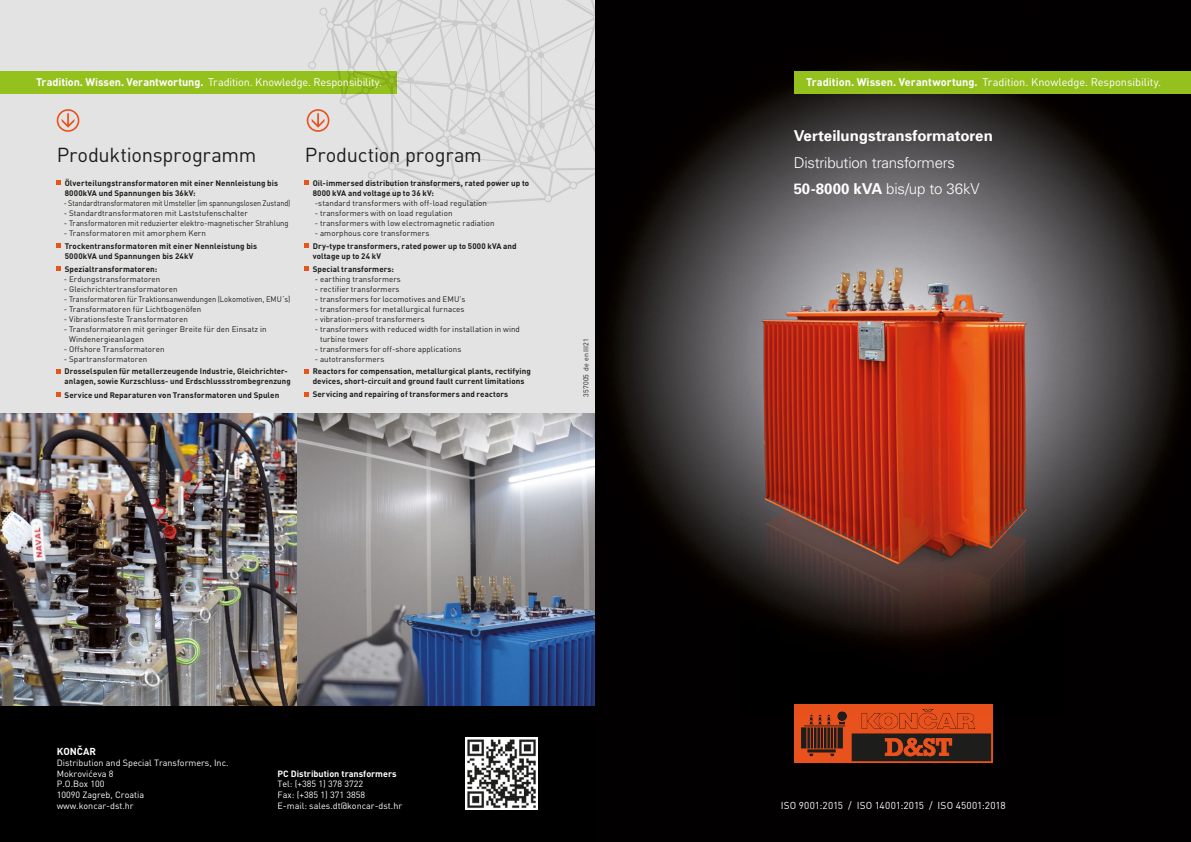
<style>
.page{position:relative;width:1191px;height:842px;background:#fff}
.page>*{position:absolute;margin:0;border:0;box-sizing:border-box;transform-origin:0 0}
.t1{font:20px "DIN";letter-spacing:-.01em;color:#1d1d1b}
.t2{font:300 15px/26.4px "Univers";letter-spacing:-.015em;color:#fff}
.t3{font:700 15px "Univers";color:#fff}
.t4{font:11px "DIN";letter-spacing:-.005em;color:#fff}
.t5{font:10px "DIN";letter-spacing:.015em;color:#fff}
.t6{font:700 10px "DIN";color:#fff}
.t7{font:9px/10.8px "DIN";color:#fff}
.t8{font:700 9px "DIN";color:#fff}
.t9{font:8px/10px "DIN";letter-spacing:.01em;color:#1d1d1b}
.t10{font:700 8px/10px "DIN";letter-spacing:.01em;color:#1d1d1b}
.t11{font:8px "DIN";letter-spacing:-.01em;color:#1d1d1b;scale:.91 1}
.t12{font:7px "DIN";letter-spacing:.015em;color:#1d1d1b}
.s1{font-weight:700}
</style>
<div class="page">
<div style="left:0;top:0;width:595px;height:842px;background:#e3e3e3"></div>
<div style="left:0;top:71px;width:397px;height:23px;background:#95c11f"></div>
<svg style="left:57px;top:109px;width:22px;height:23px"></svg>
<svg style="left:308px;top:8px;width:18px;height:61px"></svg>
<svg style="left:326px;top:0;width:269px;height:207px"></svg>
<svg style="left:307px;top:109px;width:22px;height:23px"></svg>
<div style="left:0;top:706px;width:595px;height:136px;background:#010000"></div>
<svg style="left:57px;top:181px;width:4px;height:4px"></svg>
<svg style="left:57px;top:243px;width:4px;height:5px"></svg>
<svg style="left:57px;top:266px;width:4px;height:4px"></svg>
<svg style="left:57px;top:369px;width:4px;height:4px"></svg>
<svg style="left:57px;top:393px;width:4px;height:4px"></svg>
<svg style="left:305px;top:181px;width:4px;height:4px"></svg>
<svg style="left:305px;top:243px;width:4px;height:5px"></svg>
<svg style="left:305px;top:266px;width:4px;height:4px"></svg>
<svg style="left:305px;top:369px;width:4px;height:4px"></svg>
<svg style="left:305px;top:392px;width:4px;height:4px"></svg>
<img style="left:0;top:414px;width:595px;height:292px">
<img style="left:465px;top:737px;width:72px;height:72px">
<img style="left:595px;top:0;width:596px;height:842px">
<div style="left:794px;top:71px;width:397px;height:23px;background:#95c11f"></div>
<svg style="left:794px;top:713px;width:198px;height:50px"></svg>
<svg style="left:795px;top:713px;width:196px;height:48px;background:#8d391b"></svg>
<img style="left:740px;top:250px;width:324px;height:463px">
<h3 class="t4" style="left:36px;top:75px;width:347px"><span class="s1">Tradition. Wissen. Verantwortung.</span> Tradition. Knowledge. Responsibility.</h3>
<h1 class="t1" style="left:57px;top:142px;width:201px">Produktionsprogramm</h1>
<p class="t10" style="left:65px;top:178px;width:215px">Ölverteilungstransformatoren mit einer Nennleistung bis<br>8000kVA und Spannungen bis 36kV:</p>
<p class="t11" style="left:64px;top:198px;width:251px">- Standardtransformatoren mit Umsteller (im spannungslosen Zustand)</p>
<p class="t9" style="left:64px;top:208px;width:185px">- Standardtransformatoren mit Laststufenschalter</p>
<p class="t9" style="left:64px;top:218px;width:226px">- Transformatoren mit reduzierter elektro-magnetischer Strahlung</p>
<p class="t9" style="left:64px;top:228px;width:144px">- Transformatoren mit amorphem Kern</p>
<p class="t10" style="left:65px;top:240px;width:194px">Trockentransformatoren mit einer Nennleistung bis<br>5000kVA und Spannungen bis 24kV</p>
<p class="t10" style="left:65px;top:263px;width:94px">Spezialtransformatoren:</p>
<p class="t9" style="left:64px;top:273px;width:98px">- Erdungstransformatoren</p>
<p class="t9" style="left:64px;top:283px;width:115px">- Gleichrichtertransformatoren</p>
<p class="t9" style="left:64px;top:293px;width:228px">- Transformatoren für Traktionsanwendungen (Lokomotiven, EMU´s)</p>
<p class="t9" style="left:64px;top:303px;width:139px">- Transformatoren für Lichtbogenöfen</p>
<p class="t9" style="left:64px;top:313px;width:126px">- Vibrationsfeste Transformatoren</p>
<p class="t9" style="left:69px;top:323px;width:199px;text-indent:-5px">- Transformatoren mit geringer Breite für den Einsatz in<br>Windenergieanlagen</p>
<p class="t9" style="left:64px;top:343px;width:102px">- Offshore Transformatoren</p>
<p class="t9" style="left:64px;top:353px;width:85px">- Spartransformatoren</p>
<p class="t10" style="left:65px;top:366px;width:227px">Drosselspulen für metallerzeugende Industrie, Gleichrichter&shy;anlagen, sowie Kurzschluss- und Erdschlussstrombegrenzung</p>
<p class="t10" style="left:65px;top:390px;width:216px">Service und Reparaturen von Transformatoren und Spulen</p>
<h1 class="t1" style="left:305px;top:142px;width:179px">Production program</h1>
<p class="t10" style="left:313px;top:178px;width:218px">Oil-immersed distribution transformers, rated power up to<br>8000 kVA and voltage up to 36 kV:</p>
<p class="t9" style="left:315px;top:198px;width:174px">-standard transformers with off-load regulation</p>
<p class="t9" style="left:315px;top:208px;width:139px">- transformers with on load regulation</p>
<p class="t9" style="left:315px;top:218px;width:181px">- transformers with low electromagnetic radiation</p>
<p class="t9" style="left:315px;top:228px;width:116px">- amorphous core transformers</p>
<p class="t10" style="left:313px;top:240px;width:205px">Dry-type transformers, rated power up to 5000 kVA and voltage up to 24 kV</p>
<p class="t10" style="left:313px;top:263px;width:83px">Special transformers:</p>
<p class="t9" style="left:315px;top:273px;width:88px">- earthing transformers</p>
<p class="t9" style="left:315px;top:283px;width:86px">- rectifier transformers</p>
<p class="t9" style="left:315px;top:293px;width:152px">- transformers for locomotives and EMU’s</p>
<p class="t9" style="left:315px;top:303px;width:151px">- transformers for metallurgical furnaces</p>
<p class="t9" style="left:315px;top:313px;width:111px">- vibration-proof transformers</p>
<p class="t9" style="left:320px;top:323px;width:201px;text-indent:-5px">- transformers with reduced width for installation in wind turbine tower</p>
<p class="t9" style="left:315px;top:343px;width:148px">- transformers for off-shore applications</p>
<p class="t9" style="left:315px;top:353px;width:71px">- autotransformers</p>
<p class="t10" style="left:313px;top:366px;width:220px">Reactors for compensation, metallurgical plants, rectifying devices, short-circuit and ground fault current limitations</p>
<p class="t10" style="left:313px;top:389px;width:197px">Servicing and repairing of transformers and reactors</p>
<p class="t12" style="left:581px;top:397px;width:60px;rotate:-90deg">357005 de en III21</p>
<p class="t6" style="left:57px;top:745px;width:41px">KONČAR</p>
<p class="t7" style="left:57px;top:757px;width:173px">Distribution and Special Transformers, Inc.<br>Mokrovićeva 8<br>P.O.Box 100<br>10090 Zagreb, Croatia<br>www.koncar-dst.hr</p>
<p class="t8" style="left:277px;top:767px;width:121px">PC Distribution transformers</p>
<p class="t7" style="left:277px;top:779px;width:126px">Tel: (+385 1) 378 3722<br>Fax: (+385 1) 371 3858<br>E-mail: sales.dt@koncar-dst.hr</p>
<h3 class="t4" style="left:806px;top:75px;width:356px"><span class="s1">Tradition. Wissen. Verantwortung.</span> Tradition. Knowledge. Responsibility.</h3>
<h2 class="t3" style="left:793px;top:126px;width:201px">Verteilungstransformatoren</h2>
<h2 class="t2" style="left:793px;top:149px;width:187px">Distribution transformers<br><span class="s1">50-8000 kVA</span> bis/up to 36kV</h2>
<p class="t5" style="left:781px;top:799px;width:226px">ISO 9001:2015 / ISO 14001:2015 / ISO 45001:2018</p>
</div>
